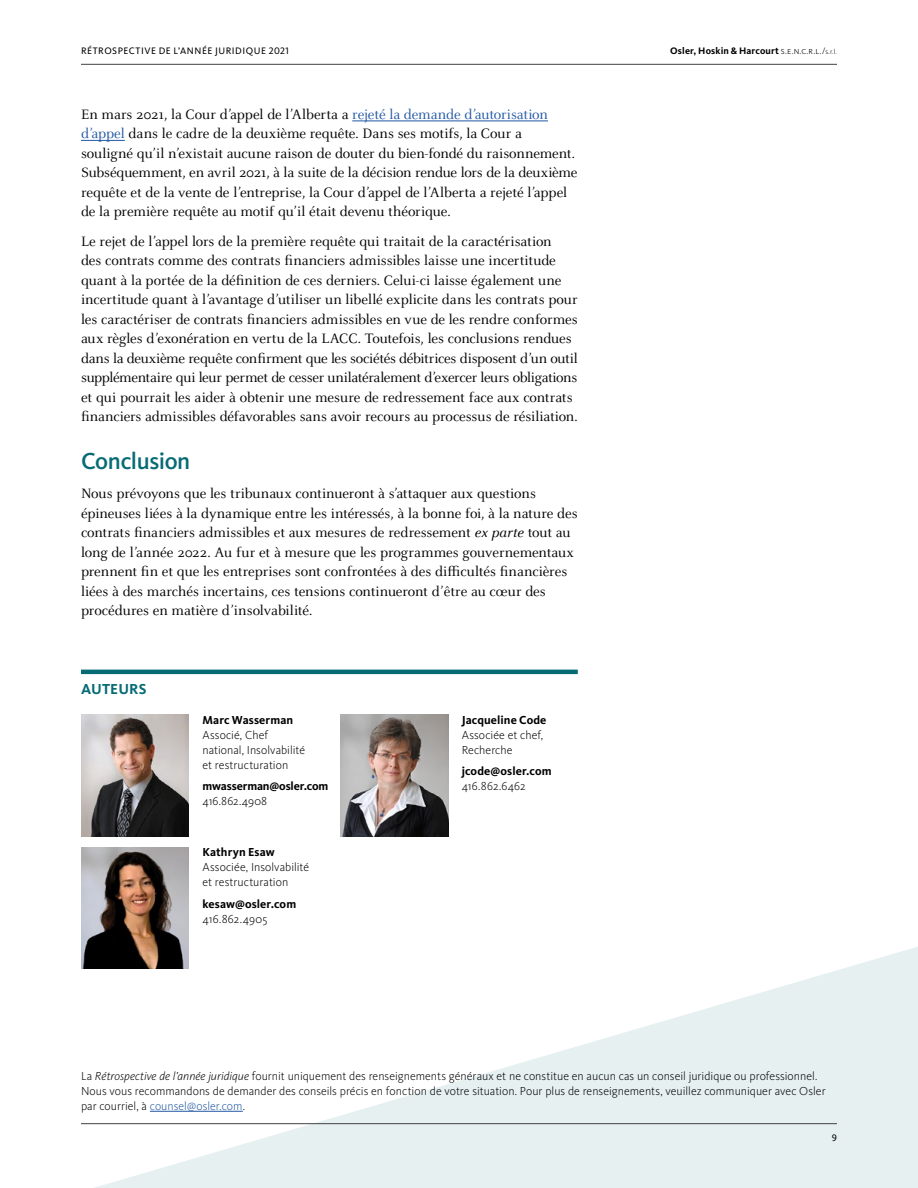
<style>
.page{position:relative;width:918px;height:1188px;background:#fff}
.page>*{position:absolute;margin:0;border:0;box-sizing:border-box;transform-origin:0 0}
.t1{font:500 24px "Kievit Pro";color:#066b74}
.t2{font:15px/19.5px "Celeste OT";letter-spacing:-.01em;color:#000}
.t3{font:700 15px "Kievit Pro";letter-spacing:.01em;color:#066b74}
.t4{font:300 12px/15px "Kievit Pro";color:#000}
.t5{font:700 12px "Kievit Pro";letter-spacing:.005em;color:#000}
.t6{font:700 9.75px "Kievit Pro";letter-spacing:.015em;color:#000}
.t7{font:9.75px "Kievit Pro";letter-spacing:.055em;color:#000}
.s1{font-weight:300}
.s2{font-weight:300;font-size:7.35px}
.s3{color:#2258a4}
.s4{font-style:italic}
</style>
<div class="page">
<svg style="left:81px;top:947px;width:837px;height:241px;fill:#e8f1f2"></svg>
<hr style="left:81px;top:1123px;width:756px;height:1px;background:#414141">
<hr style="left:81px;top:64px;width:756px;height:1px;background:#414141">
<hr style="left:352px;top:121px;width:196px;height:1px;background:#2258a4">
<hr style="left:81px;top:140px;width:44px;height:1px;background:#2258a4">
<hr style="left:81px;top:670px;width:497px;height:4px;background:#066b74">
<img style="left:81px;top:847px;width:108px;height:122px">
<img style="left:81px;top:715px;width:108px;height:121px">
<img style="left:340px;top:715px;width:108px;height:121px">
<hr style="left:150px;top:1111px;width:93px;height:1px;background:#2258a4">
<p class="t7" style="left:81px;top:45px;width:209px">RÉTROSPECTIVE DE L’ANNÉE JURIDIQUE 2021</p>
<p class="t6" style="left:670px;top:45px;width:168px">Osler, Hoskin &amp; Harcourt <span class="s1">s.e.n.c.r.l./</span><span class="s2">s.r.l.</span></p>
<p class="t2" style="left:81px;top:105px;width:498px">En mars 2021, la Cour d’appel de l’Alberta a <span class="s3">rejeté la demande d’autorisation d’appel</span> dans le cadre de la deuxième requête. Dans ses motifs, la Cour a souligné qu’il n’existait aucune raison de douter du bien‑fondé du raisonnement.<br>Subséquemment, en avril 2021, à la suite de la décision rendue lors de la deuxième requête et de la vente de l’entreprise, la Cour d’appel de l’Alberta a rejeté l’appel de la première requête au motif qu’il était devenu théorique.</p>
<p class="t2" style="left:81px;top:231px;width:498px">Le rejet de l’appel lors de la première requête qui traitait de la caractérisation<br>des contrats comme des contrats financiers admissibles laisse une incertitude quant à la portée de la définition de ces derniers. Celui-ci laisse également une incertitude quant à l’avantage d’utiliser un libellé explicite dans les contrats pour les caractériser de contrats financiers admissibles en vue de les rendre conformes aux règles d’exonération en vertu de la LACC. Toutefois, les conclusions rendues dans la deuxième requête confirment que les sociétés débitrices disposent d’un outil supplémentaire qui leur permet de cesser unilatéralement d’exercer leurs obligations et qui pourrait les aider à obtenir une mesure de redressement face aux contrats financiers admissibles défavorables sans avoir recours au processus de résiliation.</p>
<h1 class="t1" style="left:81px;top:447px;width:111px">Conclusion</h1>
<p class="t2" style="left:81px;top:484px;width:498px">Nous prévoyons que les tribunaux continueront à s’attaquer aux questions épineuses liées à la dynamique entre les intéressés, à la bonne foi, à la nature des contrats financiers admissibles et aux mesures de redressement <span class="s4">ex parte</span> tout au long de l’année 2022. Au fur et à mesure que les programmes gouvernementaux prennent fin et que les entreprises sont confrontées à des difficultés financières liées à des marchés incertains, ces tensions continueront d’être au cœur des procédures en matière d’insolvabilité.</p>
<p class="t3" style="left:81px;top:680px;width:67px">AUTEURS</p>
<p class="t5" style="left:202px;top:712px;width:92px">Marc Wasserman</p>
<p class="t4" style="left:202px;top:727px;width:104px">Associé, Chef national, Insolvabilité et restructuration</p>
<p class="t5" style="left:202px;top:779px;width:127px">mwasserman@osler.com</p>
<p class="t4" style="left:202px;top:794px;width:66px">416.862.4908</p>
<p class="t5" style="left:202px;top:845px;width:74px">Kathryn Esaw</p>
<p class="t4" style="left:202px;top:860px;width:108px">Associée, Insolvabilité et restructuration</p>
<p class="t5" style="left:202px;top:897px;width:95px">kesaw@osler.com</p>
<p class="t4" style="left:202px;top:911px;width:66px">416.862.4905</p>
<p class="t5" style="left:462px;top:712px;width:86px">Jacqueline Code</p>
<p class="t4" style="left:462px;top:727px;width:83px">Associée et chef,<br>Recherche</p>
<p class="t5" style="left:462px;top:764px;width:92px">jcode@osler.com</p>
<p class="t4" style="left:462px;top:779px;width:66px">416.862.6462</p>
<p class="t4" style="left:81px;top:1068px;width:746px">La <span class="s4">Rétrospective de l’année juridique</span> fournit uniquement des renseignements généraux et ne constitue en aucun cas un conseil juridique ou professionnel.<br>Nous vous recommandons de demander des conseils précis en fonction de votre situation. Pour plus de renseignements, veuillez communiquer avec Osler par courriel, à <span class="s3">counsel@osler.com</span>.</p>
<p class="t7" style="left:832px;top:1132px;width:7px">9</p>
</div>
